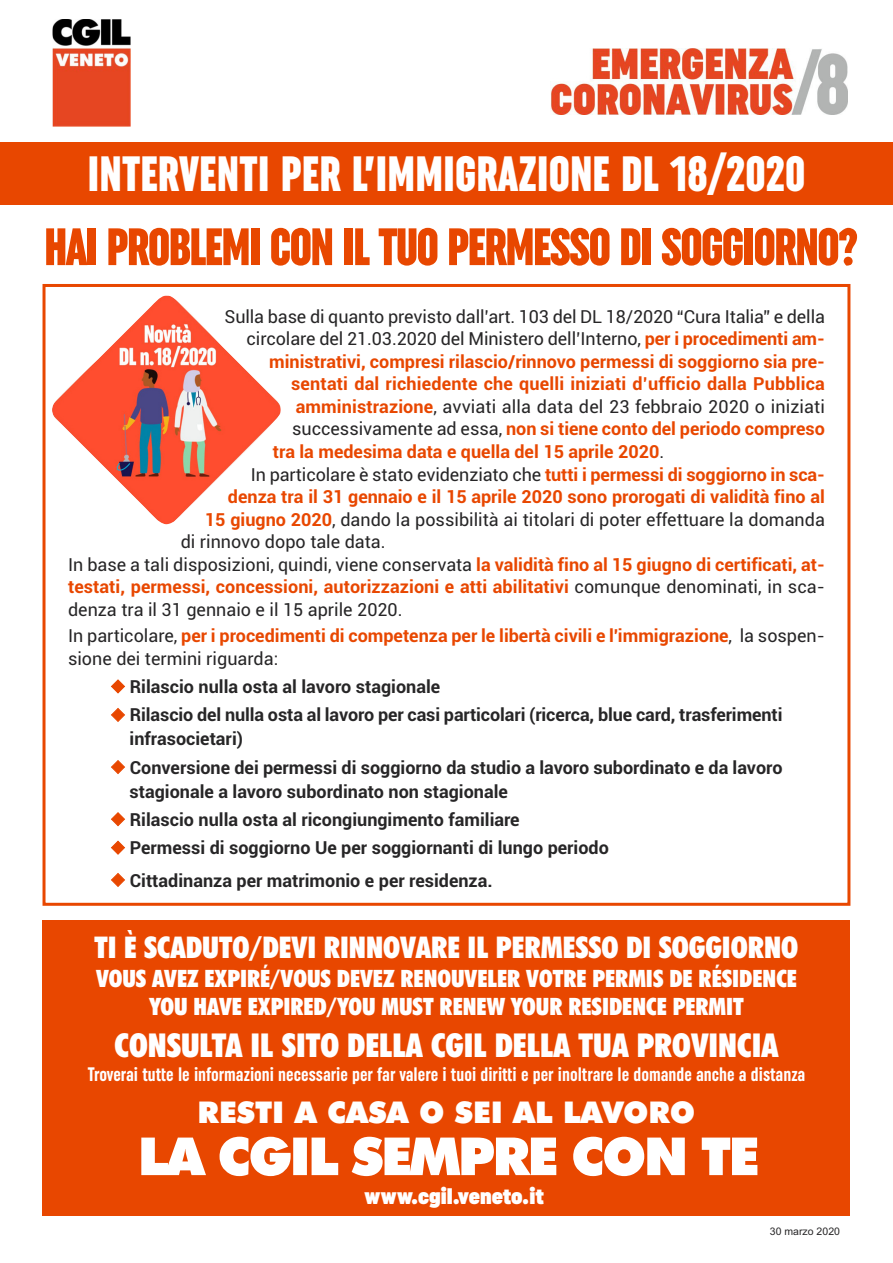
<style>
.page{position:relative;width:893px;height:1263px;background:#fff}
.page>*{position:absolute;margin:0;border:0;box-sizing:border-box;transform-origin:0 0}
.t1{font:52.5px "Uniform Extra Condensed 5";letter-spacing:-.035em;color:#e84700}
.t2{font:49.5px "Uniform Extra Condensed 5";color:#fff}
.t3{font:900 condensed 33px "Futura BT";color:#fff}
.t4{font:900 condensed 30px "Futura BT";color:#fff}
.t5{font:900 30px "Futura BT";color:#fff}
.t6{font:900 condensed 24px/28.5px "Futura BT";color:#fff;text-align:center}
.t7{font:22.5px "Uniform Condensed 5";color:#fff}
.t8{font:19.5px "Uniform Extra Condensed 3";color:#fff}
.t9{font:700 18px/22.5px "Roboto";color:#e84700}
.t10{font:18px "Roboto";color:#272627}
.t11{font:700 18px/28.2px "Roboto";color:#272627}
.t12{font:10.5px "Arial";color:#272627}
.s1{font-weight:700;color:#e84700}
.s2{font-weight:400;color:#272627}
</style>
<div class="page">
<div style="left:43px;top:284px;width:807px;height:622px;border:3px solid #e84700"></div>
<img style="left:52px;top:296px;width:229px;height:228px">
<img style="left:54px;top:20px;width:76px;height:106px">
<div style="left:51px;top:17px;width:92px;height:128px;border:2px solid #fff"></div>
<img style="left:551px;top:48px;width:297px;height:66px">
<div style="left:43px;top:920px;width:807px;height:296px;background:#e84700"></div>
<svg style="left:141px;top:1137px;width:616px;height:39px"></svg>
<div style="left:0;top:142px;width:893px;height:62px;background:#e84700"></div>
<h2 class="t2" style="left:88px;top:145px;width:719px">INTERVENTI PER L’IMMIGRAZIONE DL 18/2020</h2>
<h1 class="t1" style="left:44px;top:217px;width:815px">HAI PROBLEMI CON IL TUO PERMESSO DI SOGGIORNO?</h1>
<p class="t10" style="left:225px;top:306px;width:602px">Sulla base di quanto previsto dall’art. 103 del DL 18/2020 “Cura Italia” e della</p>
<p class="t10" style="left:247px;top:329px;width:580px">circolare del 21.03.2020 del Ministero dell’Interno, <span class="s1">per i procedimenti am-</span></p>
<p class="t9" style="left:269px;top:350px;width:557px">ministrativi, compresi rilascio/rinnovo permessi di soggiorno sia pre-</p>
<p class="t9" style="left:291px;top:373px;width:535px">sentati dal richiedente che quelli iniziati d’ufficio dalla Pubblica</p>
<p class="t10" style="left:296px;top:396px;width:531px"><span class="s1">amministrazione</span>, avviati alla data del 23 febbraio 2020 o iniziati</p>
<p class="t9" style="left:292px;top:418px;width:534px"><span class="s2">successivamente ad essa,</span> non si tiene conto del periodo compreso</p>
<p class="t9" style="left:273px;top:440px;width:393px">tra la medesima data e quella del 15 aprile 2020<span class="s2">.</span></p>
<p class="t10" style="left:251px;top:464px;width:576px">In particolare è stato evidenziato che <span class="s1">tutti i permessi di soggiorno in sca-</span></p>
<p class="t9" style="left:228px;top:485px;width:598px">denza tra il 31 gennaio e il 15 aprile 2020 sono prorogati di validità fino al</p>
<p class="t10" style="left:205px;top:509px;width:621px"><span class="s1">15 giugno 2020</span>, dando la possibilità ai titolari di poter effettuare la domanda</p>
<p class="t10" style="left:181px;top:531px;width:206px">di rinnovo dopo tale data.</p>
<p class="t10" style="left:68px;top:554px;width:758px">In base a tali disposizioni, quindi, viene conservata <span class="s1">la validità fino al 15 giugno di certificati, at-</span></p>
<p class="t9" style="left:68px;top:575px;width:758px">testati, permessi, concessioni, autorizzazioni e atti abilitativi <span class="s2">comunque denominati, in sca-</span></p>
<p class="t10" style="left:68px;top:599px;width:336px">denza tra il 31 gennaio e il 15 aprile 2020.</p>
<p class="t9" style="left:68px;top:625px;width:758px"><span class="s2">In particolare,</span> per i procedimenti di competenza per le libertà civili e l'immigrazione<span class="s2">, la sospen&shy;sione dei termini riguarda:</span></p>
<p class="t11" style="left:130px;top:673px;width:654px">Rilascio nulla osta al lavoro stagionale<br>Rilascio del nulla osta al lavoro per casi particolari (ricerca, blue card, trasferimenti</p>
<p class="t11" style="left:130px;top:725px;width:654px">infrasocietari)<br>Conversione dei permessi di soggiorno da studio a lavoro subordinato e da lavoro</p>
<p class="t11" style="left:130px;top:777px;width:481px">stagionale a lavoro subordinato non stagionale<br>Rilascio nulla osta al ricongiungimento familiare<br>Permessi di soggiorno Ue per soggiornanti di lungo periodo</p>
<p class="t11" style="left:130px;top:866px;width:364px">Cittadinanza per matrimonio e per residenza.</p>
<h3 class="t4" style="left:95px;top:930px;width:705px">TI È SCADUTO/DEVI RINNOVARE IL PERMESSO DI SOGGIORNO</h3>
<h3 class="t6" style="left:96px;top:964px;width:702px">VOUS AVEZ EXPIRÉ/VOUS DEVEZ RENOUVELER VOTRE PERMIS DE RÉSIDENCE<br>YOU HAVE EXPIRED/YOU MUST RENEW YOUR RESIDENCE PERMIT</h3>
<h3 class="t3" style="left:115px;top:1026px;width:665px">CONSULTA IL SITO DELLA CGIL DELLA TUA PROVINCIA</h3>
<p class="t8" style="left:88px;top:1063px;width:719px">Troverai tutte le informazioni necessarie per far valere i tuoi diritti e per inoltrare le domande anche a distanza</p>
<h3 class="t5" style="left:198px;top:1095px;width:499px">RESTI A CASA O SEI AL LAVORO</h3>
<p class="t7" style="left:364px;top:1183px;width:181px">www.cgil.veneto.it</p>
<p class="t12" style="left:770px;top:1225px;width:72px">30 marzo 2020</p>
</div>
